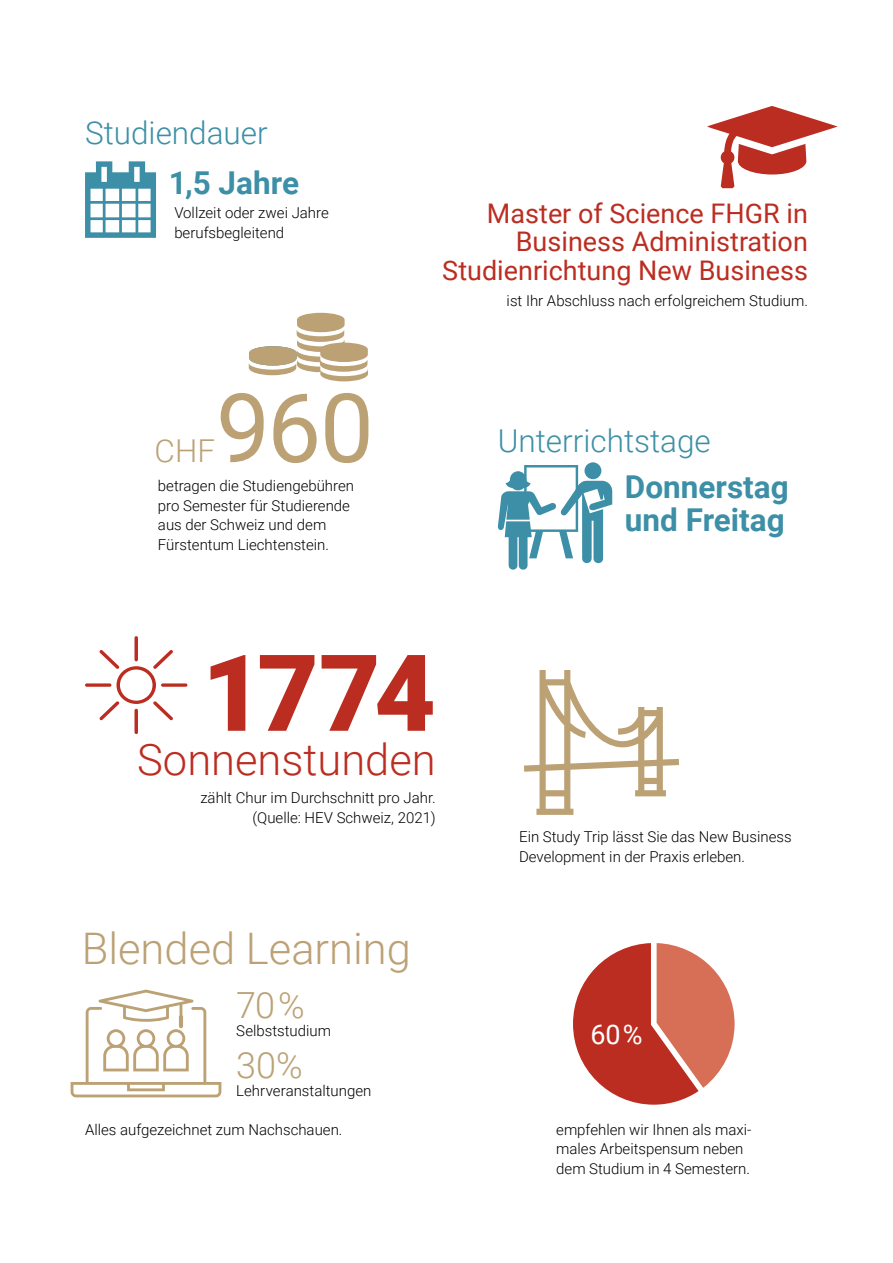
<style>
.page{position:relative;width:893px;height:1263px;background:#fff}
.page>*{position:absolute;margin:0;border:0;box-sizing:border-box;transform-origin:0 0}
.t1{font:900 106.5px "Roboto";color:#bc2d21}
.t2{font:96px "Roboto";color:#bba174}
.t3{font:300 43.5px "Roboto";color:#bba174}
.t4{font:300 43.5px "Roboto";color:#bc2d21}
.t5{font:300 36px "Roboto";color:#bba174}
.t6{font:700 31.5px/33px "Roboto";color:#3c8fa6}
.t7{font:300 31.5px "Roboto";color:#3c8fa6}
.t8{font:300 31.5px "Roboto";color:#bba174}
.t9{font:27px/28.5px "Roboto";color:#bc2d21;text-align:right}
.t10{font:27px "Roboto";color:#fff}
.t11{font:300 15px/19.5px "Roboto";color:#000}
</style>
<div class="page">
<svg style="left:707px;top:106px;width:131px;height:82px"></svg>
<svg style="left:524px;top:670px;width:155px;height:145px"></svg>
<svg style="left:249px;top:313px;width:119px;height:68px"></svg>
<svg style="left:584px;top:462px;width:17px;height:17px"></svg>
<svg style="left:498px;top:465px;width:114px;height:105px"></svg>
<svg style="left:85px;top:161px;width:71px;height:77px"></svg>
<hr style="left:135px;top:636px;width:3px;height:25px;background:#bc2d21;border-radius:2px">
<hr style="left:135px;top:709px;width:3px;height:25px;background:#bc2d21;border-radius:2px">
<svg style="left:85px;top:683px;width:26px;height:4px"></svg>
<svg style="left:161px;top:683px;width:26px;height:4px"></svg>
<svg style="left:99px;top:650px;width:74px;height:70px"></svg>
<svg style="left:573px;top:943px;width:162px;height:162px"></svg>
<svg style="left:71px;top:990px;width:150px;height:107px"></svg>
<h3 class="t7" style="left:85px;top:111px;width:184px">Studiendauer</h3>
<h3 class="t6" style="left:169px;top:165px;width:132px">1,5 Jahre</h3>
<p class="t11" style="left:174px;top:203px;width:156px">Vollzeit oder zwei Jahre berufsbegleitend</p>
<h2 class="t2" style="left:216px;top:361px;width:159px">960</h2>
<p class="t11" style="left:158px;top:476px;width:198px">betragen die Studiengebühren pro Semester für Studierende aus der Schweiz und dem<br>Fürstentum Liechtenstein.</p>
<h3 class="t8" style="left:155px;top:429px;width:62px">CHF</h3>
<h3 class="t9" style="left:442px;top:198px;width:367px">Master of Science FHGR in<br>Business Administration<br>Studienrichtung New Business</h3>
<p class="t11" style="left:507px;top:290px;width:303px">ist Ihr Abschluss nach erfolgreichem Studium.</p>
<h3 class="t7" style="left:498px;top:419px;width:214px">Unterrichtstage</h3>
<h3 class="t6" style="left:625px;top:469px;width:165px">Donnerstag und Freitag</h3>
<h1 class="t1" style="left:202px;top:618px;width:235px">1774</h1>
<h3 class="t4" style="left:137px;top:729px;width:300px">Sonnenstunden</h3>
<p class="t11" style="left:200px;top:788px;width:237px;text-align:right">zählt Chur im Durchschnitt pro Jahr. (Quelle: HEV Schweiz, 2021)</p>
<h3 class="t3" style="left:82px;top:918px;width:331px">Blended Learning</h3>
<h3 class="t5" style="left:236px;top:980px;width:70px">70%</h3>
<p class="t11" style="left:236px;top:1021px;width:96px">Selbststudium</p>
<h3 class="t5" style="left:236px;top:1040px;width:68px">30%</h3>
<p class="t11" style="left:236px;top:1080px;width:137px">Lehrveranstaltungen</p>
<p class="t11" style="left:85px;top:1119px;width:259px">Alles aufgezeichnet zum Nachschauen.</p>
<p class="t11" style="left:519px;top:827px;width:274px">Ein Study Trip lässt Sie das New Business<br>Development in der Praxis erleben.</p>
<h3 class="t10" style="left:590px;top:1015px;width:54px">60%</h3>
<p class="t11" style="left:556px;top:1119px;width:197px">empfehlen wir Ihnen als maxi&shy;males Arbeitspensum neben dem Studium in 4 Semestern.</p>
</div>
